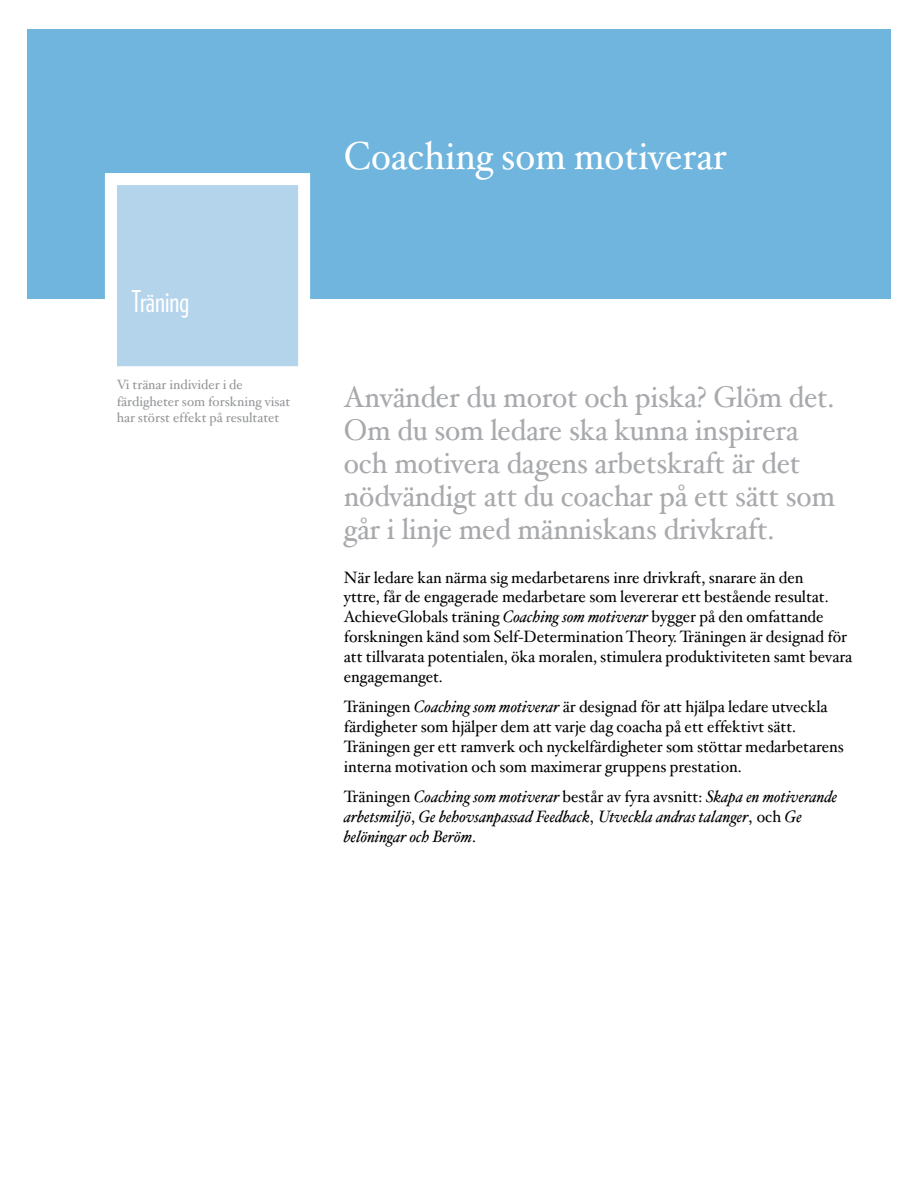
<style>
.page{position:relative;width:918px;height:1188px;background:#fff}
.page>*{position:absolute;margin:0;border:0;box-sizing:border-box;transform-origin:0 0}
.t1{font:39px "Hoefler Txt";color:#fff;scale:.95 1}
.t2{font:30px/33px "Hoefler Text";letter-spacing:-.005em;color:#a7a9ac;scale:.95 1}
.t3{font:30px "Verlag Compressed";color:#fff;scale:.96 1}
.t4{font:16.5px/19.8px "Hoefler Txt";color:#000;scale:.96 1}
.t5{font:italic 16.5px/19.8px "Hoefler Txt";color:#000;scale:.96 1}
.t6{font:13.5px/16.2px "Hoefler Txt";color:#939598}
.s1{font-style:italic}
.s2{font-style:normal}
</style>
<div class="page">
<div style="left:27px;top:29px;width:864px;height:270px;background:#70b5de"></div>
<div style="left:105px;top:173px;width:205px;height:205px;background:#b4d4ec;border:12px solid #fff"></div>
<h2 class="t3" style="left:132px;top:281px;width:61px">Träning</h2>
<p class="t6" style="left:117px;top:376px;width:175px">Vi tränar individer i de färdigheter som forskning visat har störst effekt på resultatet</p>
<h1 class="t1" style="left:344px;top:131px;width:404px">Coaching som motiverar</h1>
<h2 class="t2" style="left:344px;top:380px;width:519px">Använder du morot och piska? Glöm det.<br>Om du som ledare ska kunna inspirera och motivera dagens arbetskraft är det nödvändigt att du coachar på ett sätt som går i linje med människans drivkraft.</h2>
<p class="t4" style="left:344px;top:567px;width:531px">När ledare kan närma sig medarbetarens inre drivkraft, snarare än den<br>yttre, får de engagerade medarbetare som levererar ett bestående resultat.<br>AchieveGlobals träning <span class="s1">Coaching som motiverar</span> bygger på den omfattande forskningen känd som Self-Determination Theory. Träningen är designad för att tillvarata potentialen, öka moralen, stimulera produktiviteten samt bevara engagemanget.</p>
<p class="t4" style="left:344px;top:696px;width:522px">Träningen <span class="s1">Coaching som motiverar</span> är designad för att hjälpa ledare utveckla färdigheter som hjälper dem att varje dag coacha på ett effektivt sätt.<br>Träningen ger ett ramverk och nyckelfärdigheter som stöttar medarbetarens interna motivation och som maximerar gruppens prestation.</p>
<p class="t5" style="left:344px;top:786px;width:516px"><span class="s2">Träningen</span> Coaching som motiverar <span class="s2">består av fyra avsnitt:</span> Skapa en motiverande arbetsmiljö<span class="s2">,</span> Ge behovsanpassad Feedback<span class="s2">,</span> Utveckla andras talanger<span class="s2">, och</span> Ge belöningar och Beröm<span class="s2">.</span></p>
</div>
